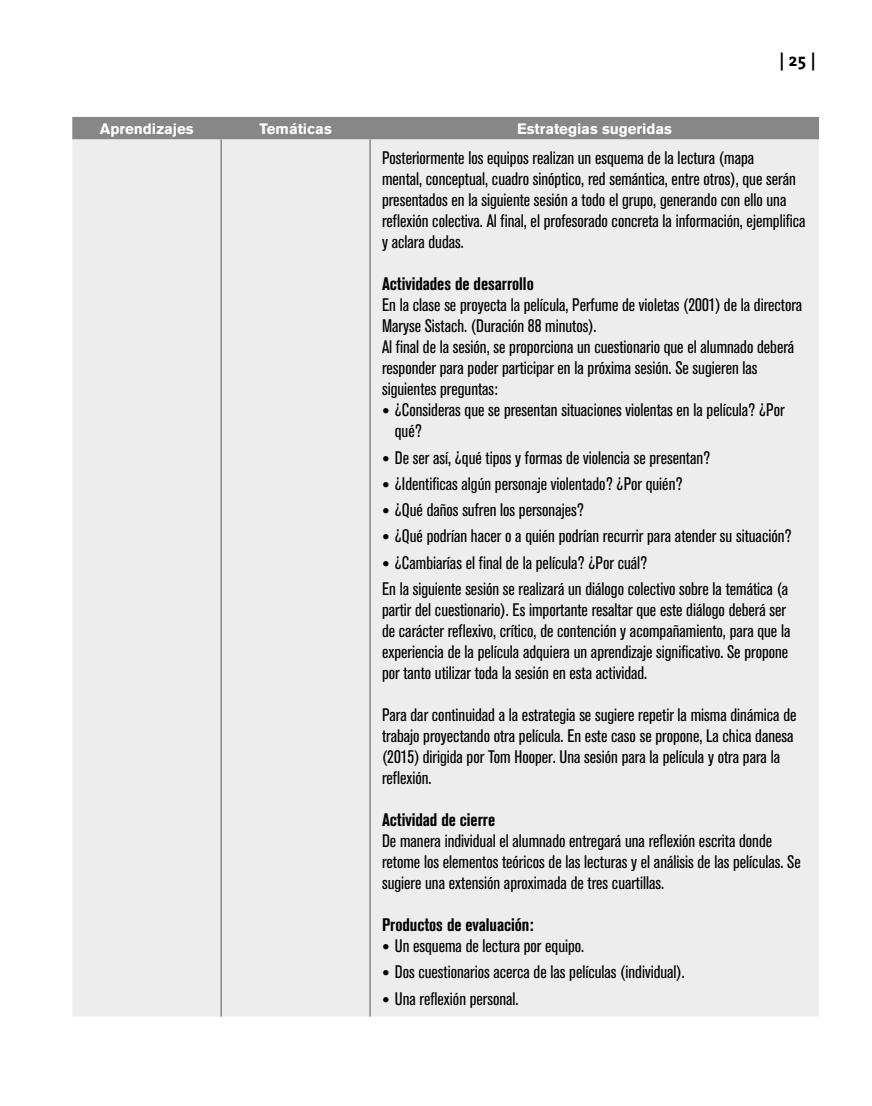
<style>
.page{position:relative;width:872px;height:1106px;background:#fff}
.page>*{position:absolute;margin:0;border:0;box-sizing:border-box;transform-origin:0 0}
.t1{font:condensed 18px/21px "Akzidenz Grotesk BQ";color:#000}
.t2{font:700 condensed 18px "Akzidenz Grotesk BQ";letter-spacing:-.005em;color:#000}
.t3{font:700 18px "The Serif";color:#000}
.t4{font:700 15px "Akzidenz Grotesk BQ";letter-spacing:-.005em;color:#fff}
.s1{font-family:"The Serif";font-weight:700;font-stretch:normal}
</style>
<div class="page">
<div style="left:72px;top:117px;width:747px;height:22px;background:#878787"></div>
<div style="left:72px;top:139px;width:747px;height:877px;background:#ededed"></div>
<hr style="left:220px;top:139px;width:2px;height:877px;background:#878787">
<hr style="left:369px;top:139px;width:2px;height:877px;background:#878787">
<p class="t3" style="left:779px;top:45px;width:38px">| 25 |</p>
<p class="t4" style="left:100px;top:120px;width:95px">Aprendizajes</p>
<p class="t4" style="left:259px;top:120px;width:74px">Temáticas</p>
<p class="t4" style="left:517px;top:120px;width:156px">Estrategias sugeridas</p>
<p class="t1" style="left:382px;top:148px;width:425px">Posteriormente los equipos realizan un esquema de la lectura (mapa<br>mental, conceptual, cuadro sinóptico, red semántica, entre otros), que serán presentados en la siguiente sesión a todo el grupo, generando con ello una reflexión colectiva. Al final, el profesorado concreta la información, ejemplifica y aclara dudas.</p>
<p class="t2" style="left:382px;top:274px;width:153px">Actividades de desarrollo</p>
<p class="t1" style="left:382px;top:295px;width:422px">En la clase se proyecta la película, Perfume de violetas (2001) de la directora Maryse Sistach. (Duración 88 minutos).<br>Al final de la sesión, se proporciona un cuestionario que el alumnado deberá responder para poder participar en la próxima sesión. Se sugieren las siguientes preguntas:</p>
<p class="t1" style="left:395px;top:400px;width:391px;text-indent:-13px"><span class="s1">•</span> ¿Consideras que se presentan situaciones violentas en la película? ¿Por qué?</p>
<p class="t1" style="left:382px;top:447px;width:330px"><span class="s1">•</span> De ser así, ¿qué tipos y formas de violencia se presentan?</p>
<p class="t1" style="left:382px;top:473px;width:302px"><span class="s1">•</span> ¿Identificas algún personaje violentado? ¿Por quién?</p>
<p class="t1" style="left:382px;top:500px;width:203px"><span class="s1">•</span> ¿Qué daños sufren los personajes?</p>
<p class="t1" style="left:382px;top:526px;width:411px"><span class="s1">•</span> ¿Qué podrían hacer o a quién podrían recurrir para atender su situación?</p>
<p class="t1" style="left:382px;top:549px;width:408px;line-height:26.2px"><span class="s1">•</span> ¿Cambiarías el final de la película? ¿Por cuál?<br>En la siguiente sesión se realizará un diálogo colectivo sobre la temática (a</p>
<p class="t1" style="left:382px;top:599px;width:410px">partir del cuestionario). Es importante resaltar que este diálogo deberá ser de carácter reflexivo, crítico, de contención y acompañamiento, para que la experiencia de la película adquiera un aprendizaje significativo. Se propone por tanto utilizar toda la sesión en esta actividad.</p>
<p class="t1" style="left:382px;top:704px;width:416px">Para dar continuidad a la estrategia se sugiere repetir la misma dinámica de trabajo proyectando otra película. En este caso se propone, La chica danesa (2015) dirigida por Tom Hooper. Una sesión para la película y otra para la reflexión.</p>
<p class="t2" style="left:382px;top:809px;width:115px">Actividad de cierre</p>
<p class="t1" style="left:382px;top:830px;width:420px">De manera individual el alumnado entregará una reflexión escrita donde retome los elementos teóricos de las lecturas y el análisis de las películas. Se sugiere una extensión aproximada de tres cuartillas.</p>
<p class="t2" style="left:382px;top:914px;width:153px">Productos de evaluación:</p>
<p class="t1" style="left:382px;top:935px;width:204px"><span class="s1">•</span> Un esquema de lectura por equipo.</p>
<p class="t1" style="left:382px;top:962px;width:304px"><span class="s1">•</span> Dos cuestionarios acerca de las películas (individual).</p>
<p class="t1" style="left:382px;top:988px;width:138px"><span class="s1">•</span> Una reflexión personal.</p>
</div>
